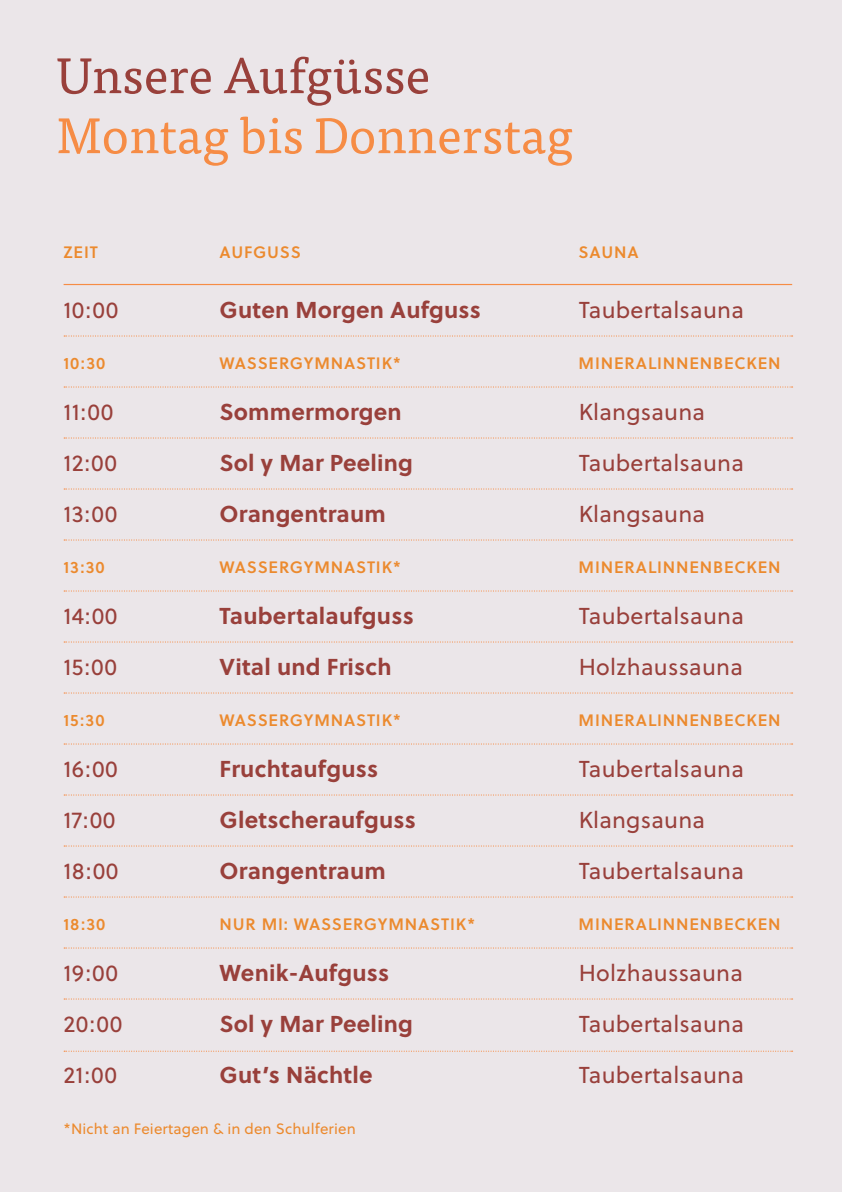
<style>
.page{position:relative;width:842px;height:1192px;background:#ebe6e9}
.page>*{position:absolute;margin:0;border:0;box-sizing:border-box;transform-origin:0 0}
.Headline_Artikel{font:50px/60px "Tisa OT";color:#f68c45}
.t1{font:23px "Soleil";letter-spacing:.01em;color:#99403b}
.t2{font:700 23px "Soleil";letter-spacing:.01em;color:#99403b}
.t3{font:16.55px "Soleil Sb";letter-spacing:.05em;color:#ec8a2e}
.t4{font:15px "Soleil";letter-spacing:.01em;color:#ec8a2e}
.s1{color:#99403b}
</style>
<div class="page">
<hr style="left:64px;top:284px;width:728px;height:1px;background:#f68c45">
<svg style="left:64px;top:335px;width:729px;height:2px"></svg>
<svg style="left:64px;top:386px;width:729px;height:2px"></svg>
<svg style="left:64px;top:437px;width:729px;height:2px"></svg>
<svg style="left:64px;top:488px;width:729px;height:2px"></svg>
<svg style="left:64px;top:539px;width:729px;height:2px"></svg>
<svg style="left:64px;top:590px;width:729px;height:2px"></svg>
<svg style="left:64px;top:641px;width:729px;height:2px"></svg>
<svg style="left:64px;top:692px;width:729px;height:2px"></svg>
<svg style="left:64px;top:743px;width:729px;height:2px"></svg>
<svg style="left:64px;top:794px;width:729px;height:2px"></svg>
<svg style="left:64px;top:845px;width:729px;height:2px"></svg>
<svg style="left:64px;top:896px;width:729px;height:2px"></svg>
<svg style="left:64px;top:947px;width:729px;height:2px"></svg>
<svg style="left:64px;top:998px;width:729px;height:2px"></svg>
<svg style="left:64px;top:1051px;width:729px;height:1px"></svg>
<p class="Headline_Artikel" style="left:57px;top:46px;width:518px"><span class="s1">Unsere Aufgüsse<br></span>Montag bis Donnerstag</p>
<p class="t3" style="left:64px;top:239px;width:36px">ZEIT</p>
<p class="t3" style="left:220px;top:239px;width:83px">AUFGUSS</p>
<p class="t3" style="left:579px;top:239px;width:61px">SAUNA</p>
<p class="t1" style="left:64px;top:293px;width:56px">10:00</p>
<p class="t2" style="left:220px;top:292px;width:263px">Guten Morgen Aufguss</p>
<p class="t1" style="left:579px;top:293px;width:167px">Taubertalsauna</p>
<p class="t3" style="left:64px;top:350px;width:43px">10:30</p>
<p class="t3" style="left:220px;top:350px;width:183px">WASSERGYMNASTIK*</p>
<p class="t3" style="left:579px;top:350px;width:203px">MINERALINNENBECKEN</p>
<p class="t1" style="left:64px;top:395px;width:51px">11:00</p>
<p class="t2" style="left:220px;top:394px;width:184px">Sommermorgen</p>
<p class="t1" style="left:579px;top:395px;width:128px">Klangsauna</p>
<p class="t1" style="left:64px;top:446px;width:55px">12:00</p>
<p class="t2" style="left:220px;top:445px;width:195px">Sol y Mar Peeling</p>
<p class="t1" style="left:579px;top:446px;width:167px">Taubertalsauna</p>
<p class="t1" style="left:64px;top:497px;width:55px">13:00</p>
<p class="t2" style="left:220px;top:496px;width:168px">Orangentraum</p>
<p class="t1" style="left:579px;top:497px;width:128px">Klangsauna</p>
<p class="t3" style="left:64px;top:554px;width:43px">13:30</p>
<p class="t3" style="left:220px;top:554px;width:183px">WASSERGYMNASTIK*</p>
<p class="t3" style="left:579px;top:554px;width:203px">MINERALINNENBECKEN</p>
<p class="t1" style="left:64px;top:599px;width:55px">14:00</p>
<p class="t2" style="left:220px;top:598px;width:196px">Taubertalaufguss</p>
<p class="t1" style="left:579px;top:599px;width:167px">Taubertalsauna</p>
<p class="t1" style="left:64px;top:650px;width:55px">15:00</p>
<p class="t2" style="left:220px;top:649px;width:174px">Vital und Frisch</p>
<p class="t1" style="left:579px;top:650px;width:166px">Holzhaussauna</p>
<p class="t3" style="left:64px;top:707px;width:43px">15:30</p>
<p class="t3" style="left:220px;top:707px;width:183px">WASSERGYMNASTIK*</p>
<p class="t3" style="left:579px;top:707px;width:203px">MINERALINNENBECKEN</p>
<p class="t1" style="left:64px;top:752px;width:56px">16:00</p>
<p class="t2" style="left:220px;top:751px;width:160px">Fruchtaufguss</p>
<p class="t1" style="left:579px;top:752px;width:167px">Taubertalsauna</p>
<p class="t1" style="left:64px;top:803px;width:54px">17:00</p>
<p class="t2" style="left:220px;top:802px;width:198px">Gletscheraufguss</p>
<p class="t1" style="left:579px;top:803px;width:128px">Klangsauna</p>
<p class="t1" style="left:64px;top:854px;width:56px">18:00</p>
<p class="t2" style="left:220px;top:853px;width:168px">Orangentraum</p>
<p class="t1" style="left:579px;top:854px;width:167px">Taubertalsauna</p>
<p class="t3" style="left:64px;top:911px;width:43px">18:30</p>
<p class="t3" style="left:220px;top:911px;width:257px">NUR MI: WASSERGYMNASTIK*</p>
<p class="t3" style="left:579px;top:911px;width:203px">MINERALINNENBECKEN</p>
<p class="t1" style="left:64px;top:956px;width:56px">19:00</p>
<p class="t2" style="left:220px;top:955px;width:171px">Wenik-Aufguss</p>
<p class="t1" style="left:579px;top:956px;width:166px">Holzhaussauna</p>
<p class="t1" style="left:64px;top:1007px;width:60px">20:00</p>
<p class="t2" style="left:220px;top:1006px;width:195px">Sol y Mar Peeling</p>
<p class="t1" style="left:579px;top:1007px;width:167px">Taubertalsauna</p>
<p class="t1" style="left:64px;top:1058px;width:55px">21:00</p>
<p class="t2" style="left:220px;top:1057px;width:155px">Gut’s Nächtle</p>
<p class="t1" style="left:579px;top:1058px;width:167px">Taubertalsauna</p>
<p class="t4" style="left:64px;top:1117px;width:294px">*Nicht an Feiertagen &amp; in den Schulferien</p>
</div>
